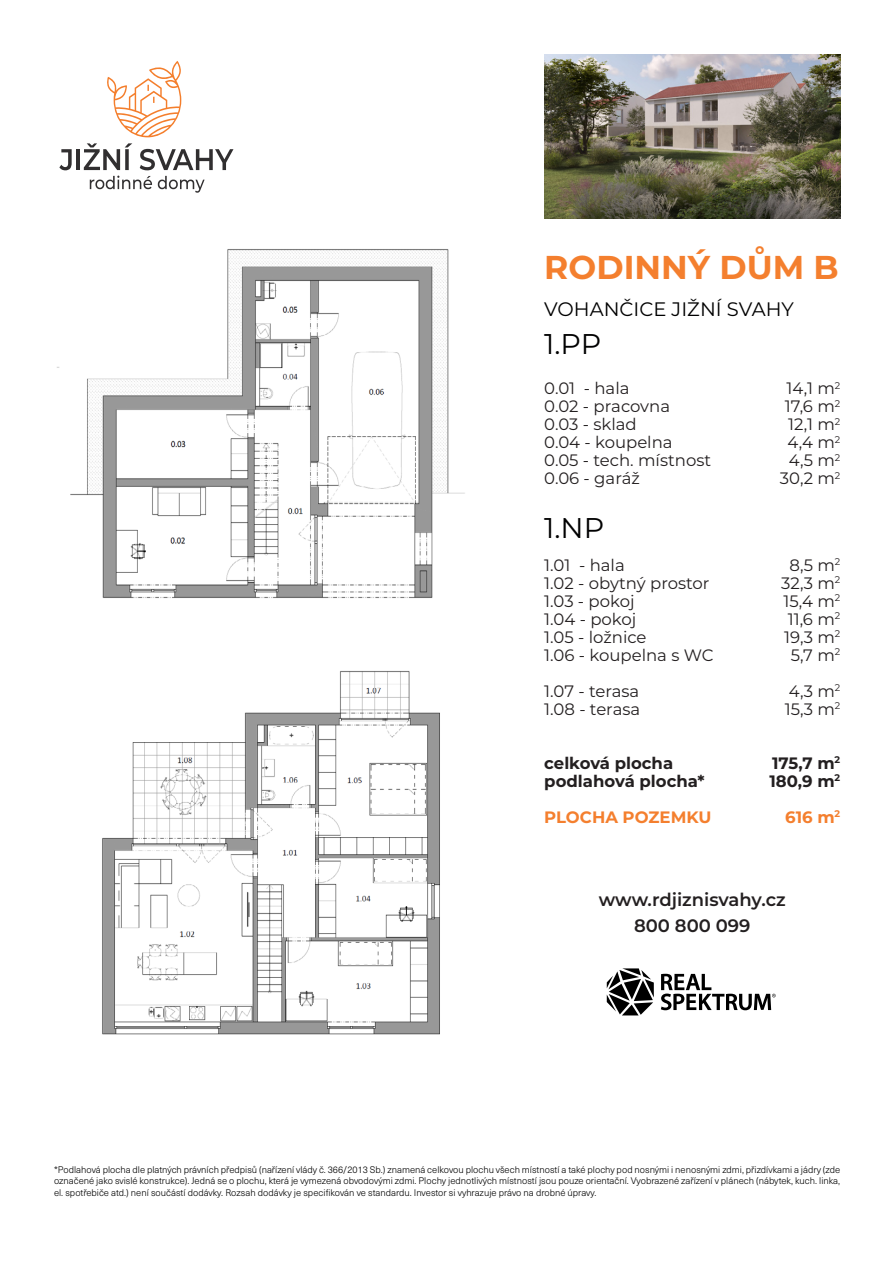
<style>
.page{position:relative;width:893px;height:1263px;background:#fff}
.page>*{position:absolute;margin:0;border:0;box-sizing:border-box;transform-origin:0 0}
.t1{font:700 33px "Montserrat";color:#f47f2e}
.t2{font:28.5px "Montserrat";color:#000001}
.t3{font:19.5px "Montserrat";color:#000001}
.t4{font:600 18px "Montserrat";color:#231f20}
.t5{font:16.5px "Montserrat";color:#231f20}
.t6{font:700 16.5px "Montserrat";color:#231f20}
.t7{font:700 16.5px "Montserrat";color:#f47f2e}
.t8{font:300 9.45px/11.4px "Neue Haas Unica W1 G";color:#000001;text-align:justify}
</style>
<div class="page">
<img style="left:544px;top:54px;width:296px;height:165px">
<img style="left:102px;top:671px;width:338px;height:364px">
<svg style="left:107px;top:61px;width:74px;height:76px"></svg>
<svg style="left:59px;top:149px;width:13px;height:21px"></svg>
<hr style="left:77px;top:149px;width:3px;height:21px;background:#312f30">
<svg style="left:84px;top:143px;width:48px;height:27px"></svg>
<svg style="left:140px;top:149px;width:93px;height:21px"></svg>
<svg style="left:90px;top:176px;width:62px;height:13px"></svg>
<svg style="left:158px;top:176px;width:47px;height:17px"></svg>
<img style="left:57px;top:249px;width:408px;height:349px">
<svg style="left:607px;top:968px;width:47px;height:47px"></svg>
<svg style="left:661px;top:974px;width:115px;height:36px"></svg>
<p class="t1" style="left:544px;top:243px;width:296px">RODINNÝ DŮM B</p>
<p class="t3" style="left:544px;top:296px;width:251px">VOHANČICE JIŽNÍ SVAHY</p>
<p class="t2" style="left:544px;top:324px;width:58px">1.PP</p>
<p class="t5" style="left:544px;top:377px;width:87px">0.01 - hala</p>
<p class="t5" style="left:787px;top:377px;width:55px">14,1 m<sup>2</sup></p>
<p class="t5" style="left:544px;top:395px;width:127px">0.02 - pracovna</p>
<p class="t5" style="left:785px;top:395px;width:57px">17,6 m<sup>2</sup></p>
<p class="t5" style="left:544px;top:413px;width:94px">0.03 - sklad</p>
<p class="t5" style="left:788px;top:413px;width:53px">12,1 m<sup>2</sup></p>
<p class="t5" style="left:544px;top:431px;width:130px">0.04 - koupelna</p>
<p class="t5" style="left:788px;top:431px;width:54px">4,4 m<sup>2</sup></p>
<p class="t5" style="left:544px;top:449px;width:168px">0.05 - tech. místnost</p>
<p class="t5" style="left:789px;top:449px;width:53px">4,5 m<sup>2</sup></p>
<p class="t5" style="left:544px;top:467px;width:97px">0.06 - garáž</p>
<p class="t5" style="left:780px;top:467px;width:62px">30,2 m<sup>2</sup></p>
<p class="t2" style="left:544px;top:508px;width:61px">1.NP</p>
<p class="t5" style="left:544px;top:554px;width:82px">1.01 - hala</p>
<p class="t5" style="left:789px;top:554px;width:52px">8,5 m<sup>2</sup></p>
<p class="t5" style="left:544px;top:572px;width:167px">1.02 - obytný prostor</p>
<p class="t5" style="left:781px;top:572px;width:60px">32,3 m<sup>2</sup></p>
<p class="t5" style="left:544px;top:590px;width:92px">1.03 - pokoj</p>
<p class="t5" style="left:783px;top:590px;width:58px">15,4 m<sup>2</sup></p>
<p class="t5" style="left:544px;top:608px;width:94px">1.04 - pokoj</p>
<p class="t5" style="left:788px;top:608px;width:54px">11,6 m<sup>2</sup></p>
<p class="t5" style="left:544px;top:626px;width:104px">1.05 - ložnice</p>
<p class="t5" style="left:784px;top:626px;width:58px">19,3 m<sup>2</sup></p>
<p class="t5" style="left:544px;top:644px;width:171px">1.06 - koupelna s WC</p>
<p class="t5" style="left:791px;top:644px;width:51px">5,7 m<sup>2</sup></p>
<p class="t5" style="left:544px;top:680px;width:97px">1.07 - terasa</p>
<p class="t5" style="left:789px;top:680px;width:53px">4,3 m<sup>2</sup></p>
<p class="t5" style="left:544px;top:698px;width:98px">1.08 - terasa</p>
<p class="t5" style="left:785px;top:698px;width:57px">15,3 m<sup>2</sup></p>
<p class="t6" style="left:544px;top:751px;width:130px">celková plocha</p>
<p class="t6" style="left:772px;top:751px;width:70px">175,7 m<sup>2</sup></p>
<p class="t6" style="left:544px;top:769px;width:162px">podlahová plocha*</p>
<p class="t6" style="left:769px;top:769px;width:72px">180,9 m<sup>2</sup></p>
<p class="t7" style="left:544px;top:805px;width:169px">PLOCHA POZEMKU</p>
<p class="t7" style="left:785px;top:805px;width:57px">616 m<sup>2</sup></p>
<p class="t4" style="left:599px;top:887px;width:188px">www.rdjiznisvahy.cz</p>
<p class="t4" style="left:634px;top:912px;width:118px">800 800 099</p>
<p class="t8" style="left:54px;top:1163px;width:788px">*Podlahová plocha dle platných právních předpisů (nařízení vlády č. 366/2013 Sb.) znamená celkovou plochu všech místností a také plochy pod nosnými i nenosnými zdmi, přizdívkami a jádry (zde označené jako svislé konstrukce). Jedná se o plochu, která je vymezená obvodovými zdmi. Plochy jednotlivých místností jsou pouze orientační. Vyobrazené zařízení v plánech (nábytek, kuch. linka, el. spotřebiče atd.) není součástí dodávky. Rozsah dodávky je specifikován ve standardu. Investor si vyhrazuje právo na drobné úpravy.</p>
</div>
